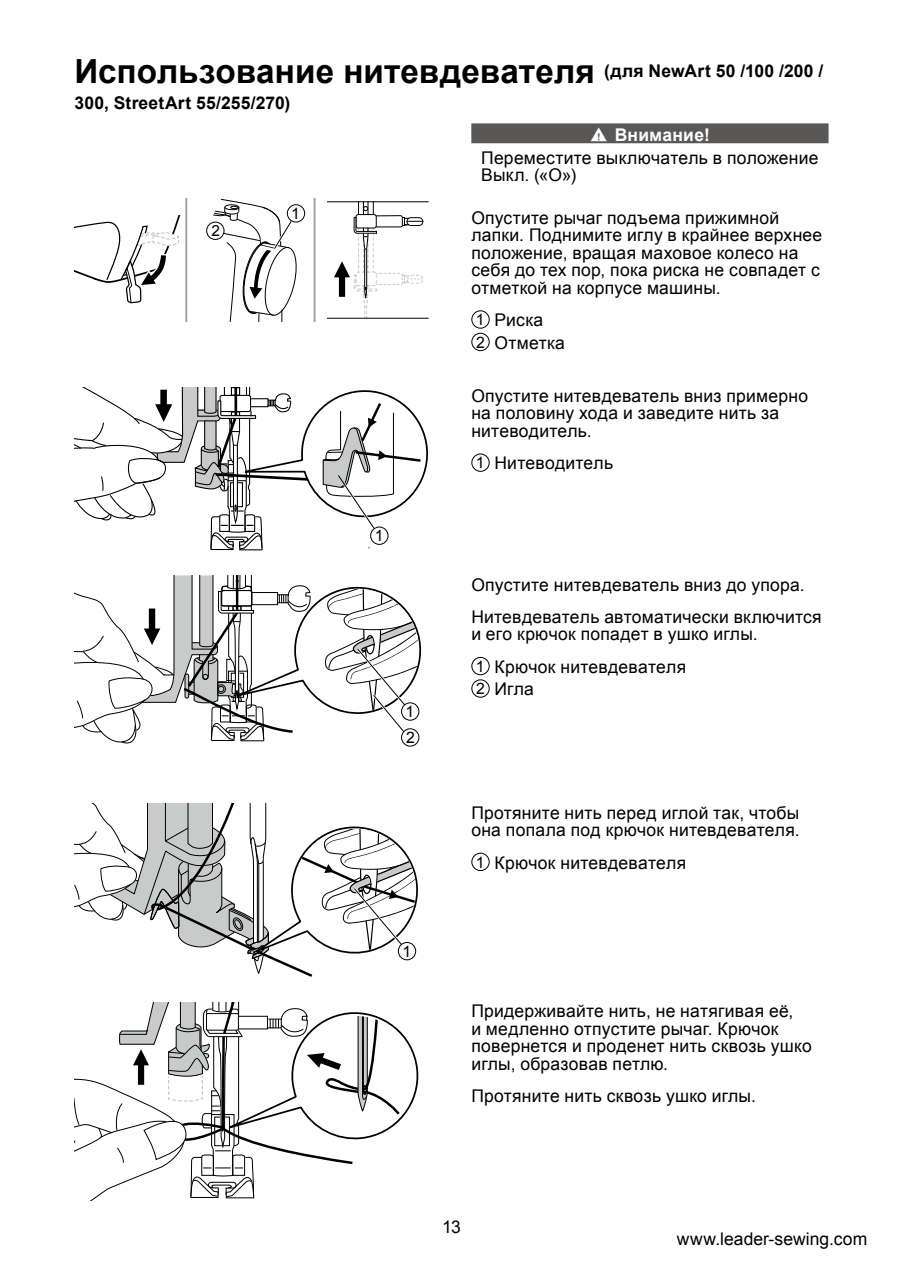
<style>
.page{position:relative;width:903px;height:1275px;background:#fff}
.page>*{position:absolute;margin:0;border:0;box-sizing:border-box;transform-origin:0 0}
.t1{font:700 33.25px "Arial";letter-spacing:.005em;color:#000}
.t2{font:17.5px/17.5px "Arial";letter-spacing:.015em;color:#000}
.t3{font:700 17.5px "Arial";letter-spacing:.01em;color:#000}
.t4{font:15.75px/25.4px "Arial";color:#000}
.t5{font:15.4px "Arial";color:#000}
.s1{color:#fff}
.s2{font-weight:700;color:#fff}
.s3{font-size:15.75px}
</style>
<div class="page">
<svg style="left:74px;top:575px;width:348px;height:172px"></svg>
<svg style="left:74px;top:387px;width:354px;height:164px"></svg>
<hr style="left:314px;top:198px;width:1px;height:124px;background:#9fa0a0">
<hr style="left:185px;top:198px;width:2px;height:124px;background:#9fa0a0">
<hr style="left:327px;top:201px;width:102px;height:1px;background:#000">
<hr style="left:327px;top:318px;width:102px;height:1px;background:#000">
<svg style="left:330px;top:202px;width:93px;height:117px"></svg>
<svg style="left:74px;top:215px;width:107px;height:89px"></svg>
<div style="left:287px;top:204px;width:18px;height:18px;border:1px solid #000;border-radius:50%"></div>
<div style="left:202px;top:221px;width:27px;height:28px;border:10px solid #fff;border-radius:50%"></div>
<svg style="left:207px;top:198px;width:91px;height:124px"></svg>
<div style="left:207px;top:222px;width:17px;height:17px;background:#fff;border-radius:50%"></div>
<div style="left:206px;top:222px;width:18px;height:18px;border:1px solid #000;border-radius:50%"></div>
<svg style="left:74px;top:1002px;width:345px;height:198px"></svg>
<svg style="left:74px;top:804px;width:344px;height:173px"></svg>
<div style="left:471px;top:123px;width:357px;height:20px;background:#5a5757"></div>
<div style="left:471px;top:310px;width:19px;height:19px;border:1px solid #000;border-radius:50%"></div>
<div style="left:471px;top:333px;width:19px;height:18px;border:1px solid #000;border-radius:50%"></div>
<div style="left:471px;top:657px;width:19px;height:18px;border:1px solid #000;border-radius:50%"></div>
<div style="left:471px;top:679px;width:19px;height:19px;border:1px solid #000;border-radius:50%"></div>
<div style="left:471px;top:853px;width:19px;height:18px;border:1px solid #000;border-radius:50%"></div>
<div style="left:471px;top:454px;width:19px;height:18px;border:1px solid #000;border-radius:50%"></div>
<h1 class="t1" style="left:74px;top:49px;width:750px">Использование нитевдевателя <sup>(для</sup> <sup>NewArt</sup> <sup>50</sup> <sup>/100</sup> <sup>/200</sup> <sup>/</sup></h1>
<p class="t3" style="left:74px;top:92px;width:217px">300, StreetArt 55/255/270)</p>
<p class="t2" style="left:481px;top:123px;width:339px;line-height:23.1px;text-align:center"><span class="s1">■</span> <span class="s2">Внимание!<br></span>Переместите выключатель в положение</p>
<p class="t2" style="left:481px;top:167px;width:96px">Выкл. («О»)</p>
<p class="t2" style="left:471px;top:209px;width:352px">Опустите рычаг подъема прижимной лапки. Поднимите иглу в крайнее верхнее положение, вращая маховое колесо на себя до тех пор, пока риска не совпадет с отметкой на корпусе машины.</p>
<p class="t2" style="left:476px;top:309px;width:91px;line-height:22.4px"><span class="s3">1</span> Риска<br><span class="s3">2</span> Отметка</p>
<p class="t4" style="left:291px;top:201px;width:10px">1</p>
<p class="t5" style="left:212px;top:220px;width:10px">2</p>
<p class="t4" style="left:375px;top:523px;width:10px">1</p>
<p class="t4" style="left:406px;top:699px;width:11px">1<br>2</p>
<p class="t4" style="left:402px;top:939px;width:10px">1</p>
<p class="t2" style="left:471px;top:387px;width:338px">Опустите нитевдеватель вниз примерно на половину хода и заведите нить за нитеводитель.</p>
<p class="t2" style="left:476px;top:455px;width:139px"><span class="s3">1</span> Нитеводитель</p>
<p class="t2" style="left:471px;top:568px;width:352px;line-height:32.4px">Опустите нитевдеватель вниз до упора.<br>Нитевдеватель автоматически включится</p>
<p class="t2" style="left:471px;top:618px;width:288px;line-height:32.4px">и его крючок попадет в ушко иглы.<br><span class="s3">1</span> Крючок нитевдевателя</p>
<p class="t2" style="left:476px;top:680px;width:59px"><span class="s3">2</span> Игла</p>
<p class="t2" style="left:471px;top:804px;width:330px">Протяните нить перед иглой так, чтобы она попала под крючок нитевдевателя.</p>
<p class="t2" style="left:476px;top:854px;width:212px"><span class="s3">1</span> Крючок нитевдевателя</p>
<p class="t2" style="left:471px;top:1002px;width:342px">Придерживайте нить, не натягивая её,<br>и медленно отпустите рычаг. Крючок повернется и проденет нить сквозь ушко иглы, образовав петлю.</p>
<p class="t2" style="left:471px;top:1087px;width:286px">Протяните нить сквозь ушко иглы.</p>
<p class="t2" style="left:442px;top:1218px;width:20px">13</p>
<p class="t2" style="left:677px;top:1231px;width:192px">www.leader-sewing.com</p>
</div>
